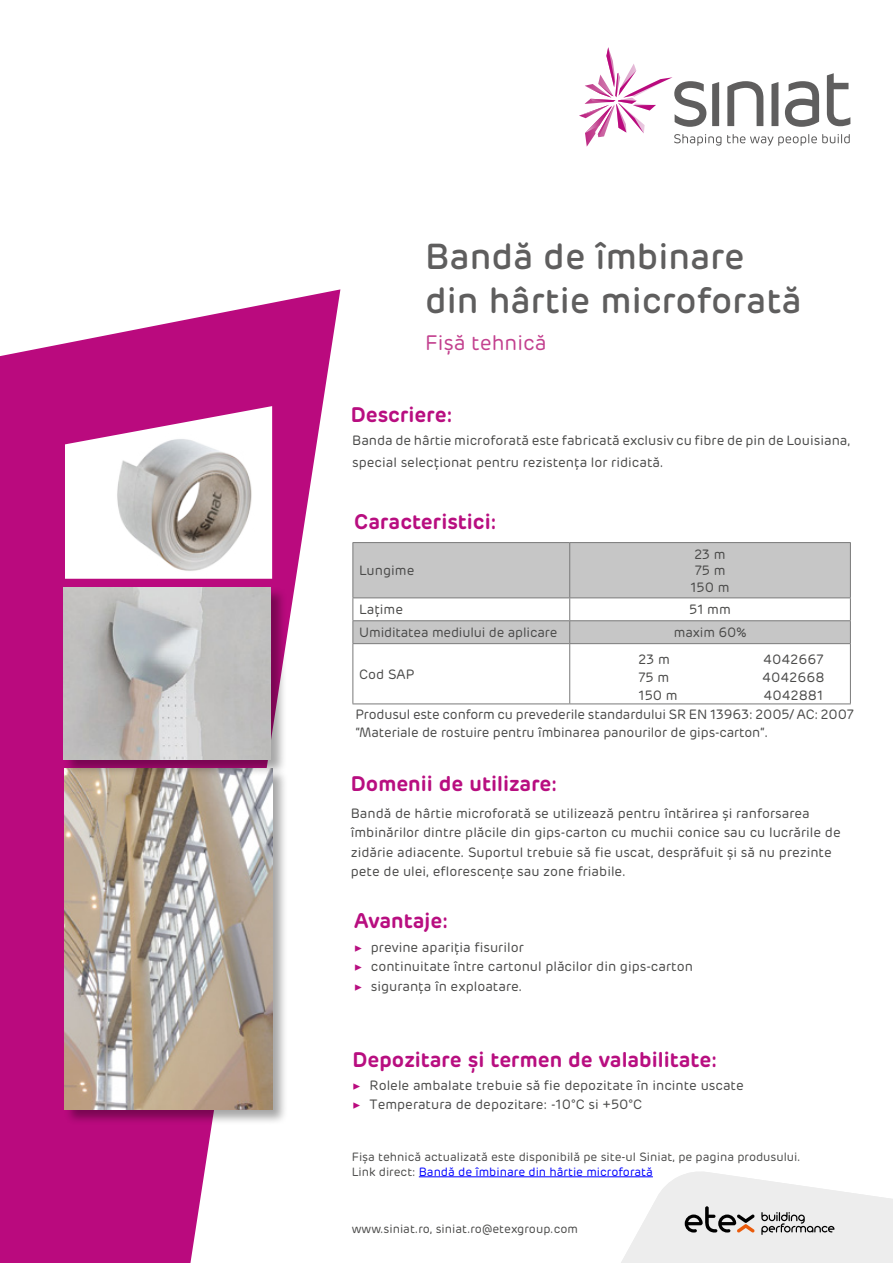
<style>
.page{position:relative;width:893px;height:1263px;background:#fff}
.page>*{position:absolute;margin:0;border:0;box-sizing:border-box;transform-origin:0 0}
.Heading_1{font:500 36px/43.2px "Rubrik";color:#5f5e5e}
.Heading_3{font:600 21px "Rubrik";color:#b80e80}
.Heading_2{font:21px "Rubrik";color:#c3418f}
.t1{font:13.5px/19.5px "Rubrik";color:#4a4a49}
.t2{font:12px "Rubrik";color:#4a4a49}
.t3{font:12px "Rubrik";color:#00f}
.s1{font-family:"Minion Pro";color:#b80e80}
.s2{font-family:"Minion Pro";color:#ba0a7e}
.s3{color:#4a4a49}
</style>
<div class="page">
<svg style="left:614px;top:1171px;width:279px;height:92px"></svg>
<svg style="left:579px;top:47px;width:271px;height:100px"></svg>
<svg style="left:0;top:289px;width:340px;height:974px;fill:#ba0a7e"></svg>
<hr style="left:419px;top:1176px;width:234px;height:1px;background:#00f">
<svg style="left:353px;top:543px;width:497px;height:100px;fill:#c6c6c6"></svg>
<hr style="left:352px;top:542px;width:218px;height:1px;background:#797979">
<hr style="left:352px;top:543px;width:1px;height:54px;background:#797979">
<hr style="left:570px;top:542px;width:281px;height:1px;background:#797979">
<hr style="left:569px;top:543px;width:1px;height:54px;background:#797979">
<hr style="left:850px;top:543px;width:1px;height:54px;background:#797979">
<hr style="left:352px;top:620px;width:218px;height:1px;background:#797979">
<hr style="left:570px;top:620px;width:281px;height:1px;background:#797979">
<hr style="left:352px;top:643px;width:218px;height:1px;background:#797979">
<hr style="left:352px;top:644px;width:1px;height:59px;background:#797979">
<hr style="left:352px;top:703px;width:218px;height:1px;background:#797979">
<hr style="left:570px;top:643px;width:281px;height:1px;background:#797979">
<hr style="left:569px;top:644px;width:1px;height:59px;background:#797979">
<hr style="left:850px;top:644px;width:1px;height:59px;background:#797979">
<hr style="left:570px;top:703px;width:281px;height:1px;background:#797979">
<hr style="left:352px;top:597px;width:218px;height:1px;background:#797979">
<svg style="left:352px;top:598px;width:1px;height:45px"></svg>
<hr style="left:570px;top:597px;width:281px;height:1px;background:#797979">
<svg style="left:569px;top:598px;width:1px;height:45px"></svg>
<svg style="left:850px;top:598px;width:1px;height:45px"></svg>
<svg style="left:65px;top:406px;width:207px;height:173px"></svg>
<div style="left:64px;top:768px;width:224px;height:356px;background:#000;opacity:.35"></div>
<img style="left:65px;top:776px;width:207px;height:333px">
<div style="left:63px;top:587px;width:224px;height:189px;background:#000;opacity:.35"></div>
<img style="left:64px;top:587px;width:207px;height:173px">
<img style="left:101px;top:424px;width:163px;height:163px">
<h1 class="Heading_1" style="left:425px;top:235px;width:378px">Bandă de îmbinare din hârtie microforată</h1>
<h2 class="Heading_2" style="left:425px;top:329px;width:123px">Fișă tehnică</h2>
<h3 class="Heading_3" style="left:351px;top:401px;width:103px">Descriere:</h3>
<p class="t1" style="left:352px;top:429px;width:500px;line-height:22.5px">Banda de hârtie microforată este fabricată exclusiv cu fibre de pin de Louisiana, special selecţionat pentru rezistenţa lor ridicată.</p>
<h3 class="Heading_3" style="left:354px;top:509px;width:143px">Caracteristici:</h3>
<p class="t1" style="left:359px;top:561px;width:57px">Lungime</p>
<p class="t1" style="left:694px;top:545px;width:33px">23 m</p>
<p class="t1" style="left:695px;top:561px;width:32px">75 m</p>
<p class="t1" style="left:690px;top:577px;width:41px">150 m</p>
<p class="t1" style="left:359px;top:600px;width:45px">Laţime</p>
<p class="t1" style="left:689px;top:600px;width:43px">51 mm</p>
<p class="t1" style="left:359px;top:623px;width:200px">Umiditatea mediului de aplicare</p>
<p class="t1" style="left:674px;top:623px;width:74px">maxim 60%</p>
<p class="t1" style="left:359px;top:664px;width:57px">Cod SAP</p>
<p class="t1" style="left:638px;top:649px;width:33px">23 m</p>
<p class="t1" style="left:763px;top:649px;width:62px">4042667</p>
<p class="t1" style="left:638px;top:667px;width:32px">75 m</p>
<p class="t1" style="left:762px;top:667px;width:64px">4042668</p>
<p class="t1" style="left:638px;top:685px;width:41px">150 m</p>
<p class="t1" style="left:763px;top:685px;width:61px">4042881</p>
<p class="t1" style="left:355px;top:704px;width:500px">Produsul este conform cu prevederile standardului SR EN 13963: 2005/ AC: 2007</p>
<p class="t1" style="left:355px;top:722px;width:414px">“Materiale de rostuire pentru îmbinarea panourilor de gips-carton“.</p>
<h3 class="Heading_3" style="left:351px;top:770px;width:208px">Domenii de utilizare:</h3>
<p class="t1" style="left:351px;top:803px;width:491px">Bandă de hârtie microforată se utilizează pentru întărirea și ranforsarea îmbinărilor dintre plăcile din gips-carton cu muchii conice sau cu lucrările de zidărie adiacente. Suportul trebuie să fie uscat, desprăfuit și să nu prezinte pete de ulei, eflorescenţe sau zone friabile.</p>
<h3 class="Heading_3" style="left:354px;top:907px;width:95px">Avantaje:</h3>
<p class="t1" style="left:354px;top:937px;width:171px"><span class="s1">▶</span> previne apariţia fisurilor</p>
<p class="t1" style="left:354px;top:957px;width:340px"><span class="s1">▶</span> continuitate între cartonul plăcilor din gips-carton</p>
<p class="t1" style="left:354px;top:976px;width:170px"><span class="s1">▶</span> siguranţa în exploatare.</p>
<h3 class="Heading_3" style="left:353px;top:1046px;width:366px">Depozitare și termen de valabilitate:</h3>
<p class="t1" style="left:353px;top:1075px;width:393px"><span class="s2">▶</span> Rolele ambalate trebuie să fie depozitate în incinte uscate</p>
<p class="t1" style="left:353px;top:1094px;width:291px"><span class="s2">▶</span> Temperatura de depozitare: -10°C si +50°C</p>
<p class="t2" style="left:352px;top:1149px;width:450px">Fișa tehnică actualizată este disponibilă pe site-ul Siniat, pe pagina produsului.</p>
<p class="t3" style="left:352px;top:1164px;width:303px"><span class="s3">Link direct:</span> Bandă de îmbinare din hârtie microforată</p>
<p class="t2" style="left:352px;top:1221px;width:228px">www.siniat.ro, siniat.ro@etexgroup.com</p>
</div>
